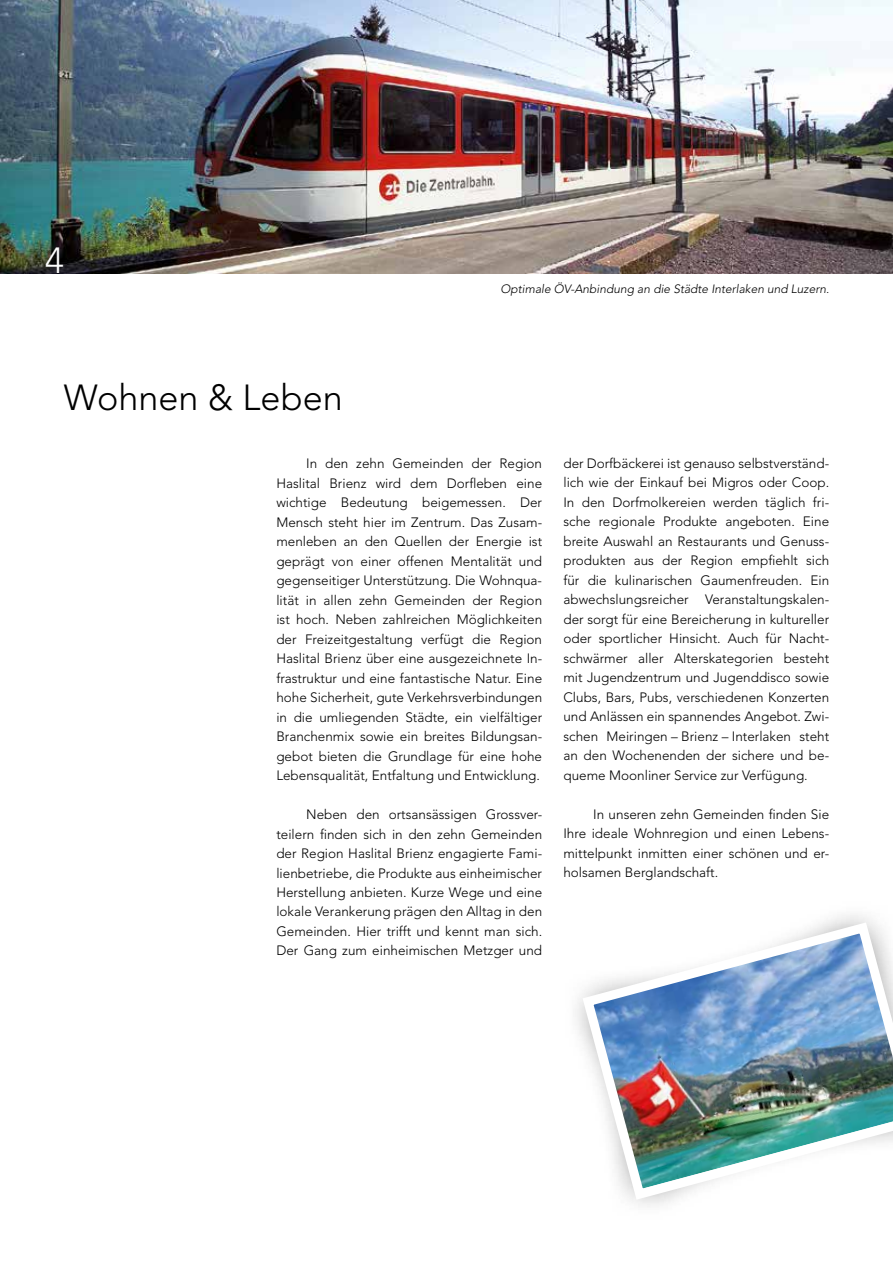
<style>
.page{position:relative;width:893px;height:1263px;background:#fff}
.page>*{position:absolute;margin:0;border:0;box-sizing:border-box;transform-origin:0 0}
.t1{font:300 36.15px "Avenir LT Std";color:#fff}
.t2{font:300 36px "Avenir LT Std";color:#000}
.t3{font:300 13.5px/19.5px "Avenir LT Std";color:#000;text-align:justify}
.t4{font:italic 300 12px "Avenir LT Std";color:#000}
</style>
<div class="page">
<img style="left:0;top:0;width:893px;height:273px">
<img style="left:577px;top:917px;width:316px;height:288px">
<h1 class="t1" style="left:45px;top:239px;width:20px">4</h1>
<h2 class="t2" style="left:64px;top:376px;width:280px">Wohnen &amp; Leben</h2>
<p class="t4" style="left:501px;top:281px;width:330px">Optimale ÖV-Anbindung an die Städte Interlaken und Luzern.</p>
<p class="t3" style="left:276px;top:454px;width:267px;text-indent:30px">In den zehn Gemeinden der Region Haslital Brienz wird dem Dorfleben eine wichtige Bedeutung beigemessen. Der Mensch steht hier im Zentrum. Das Zusam&shy;menleben an den Quellen der Energie ist geprägt von einer offenen Mentalität und gegenseitiger Unterstützung. Die Wohnqua&shy;lität in allen zehn Gemeinden der Region ist hoch. Neben zahlreichen Möglichkeiten der Freizeitgestaltung verfügt die Region Haslital Brienz über eine ausgezeichnete In&shy;frastruktur und eine fantastische Natur. Eine hohe Sicherheit, gute Verkehrsverbindungen in die umliegenden Städte, ein vielfältiger Branchenmix sowie ein breites Bildungsan&shy;gebot bieten die Grundlage für eine hohe Lebensqualität, Entfaltung und Entwicklung.</p>
<p class="t3" style="left:276px;top:805px;width:267px;text-indent:30px">Neben den ortsansässigen Grossver&shy;teilern finden sich in den zehn Gemeinden der Region Haslital Brienz engagierte Fami&shy;lienbetriebe, die Produkte aus einheimischer Herstellung anbieten. Kurze Wege und eine lokale Verankerung prägen den Alltag in den Gemeinden. Hier trifft und kennt man sich.<br>Der Gang zum einheimischen Metzger und</p>
<p class="t3" style="left:563px;top:454px;width:267px">der Dorfbäckerei ist genauso selbstverständ&shy;lich wie der Einkauf bei Migros oder Coop.<br>In den Dorfmolkereien werden täglich fri&shy;sche regionale Produkte angeboten. Eine breite Auswahl an Restaurants und Genuss&shy;produkten aus der Region empfiehlt sich für die kulinarischen Gaumenfreuden. Ein abwechslungsreicher Veranstaltungskalen&shy;der sorgt für eine Bereicherung in kultureller oder sportlicher Hinsicht. Auch für Nacht&shy;schwärmer aller Alterskategorien besteht mit Jugendzentrum und Jugenddisco sowie Clubs, Bars, Pubs, verschiedenen Konzerten und Anlässen ein spannendes Angebot. Zwi&shy;schen Meiringen – Brienz – Interlaken steht an den Wochenenden der sichere und be&shy;queme Moonliner Service zur Verfügung.</p>
<p class="t3" style="left:563px;top:804px;width:267px;text-indent:30px">In unseren zehn Gemeinden finden Sie Ihre ideale Wohnregion und einen Lebens&shy;mittelpunkt inmitten einer schönen und er&shy;holsamen Berglandschaft.</p>
</div>
